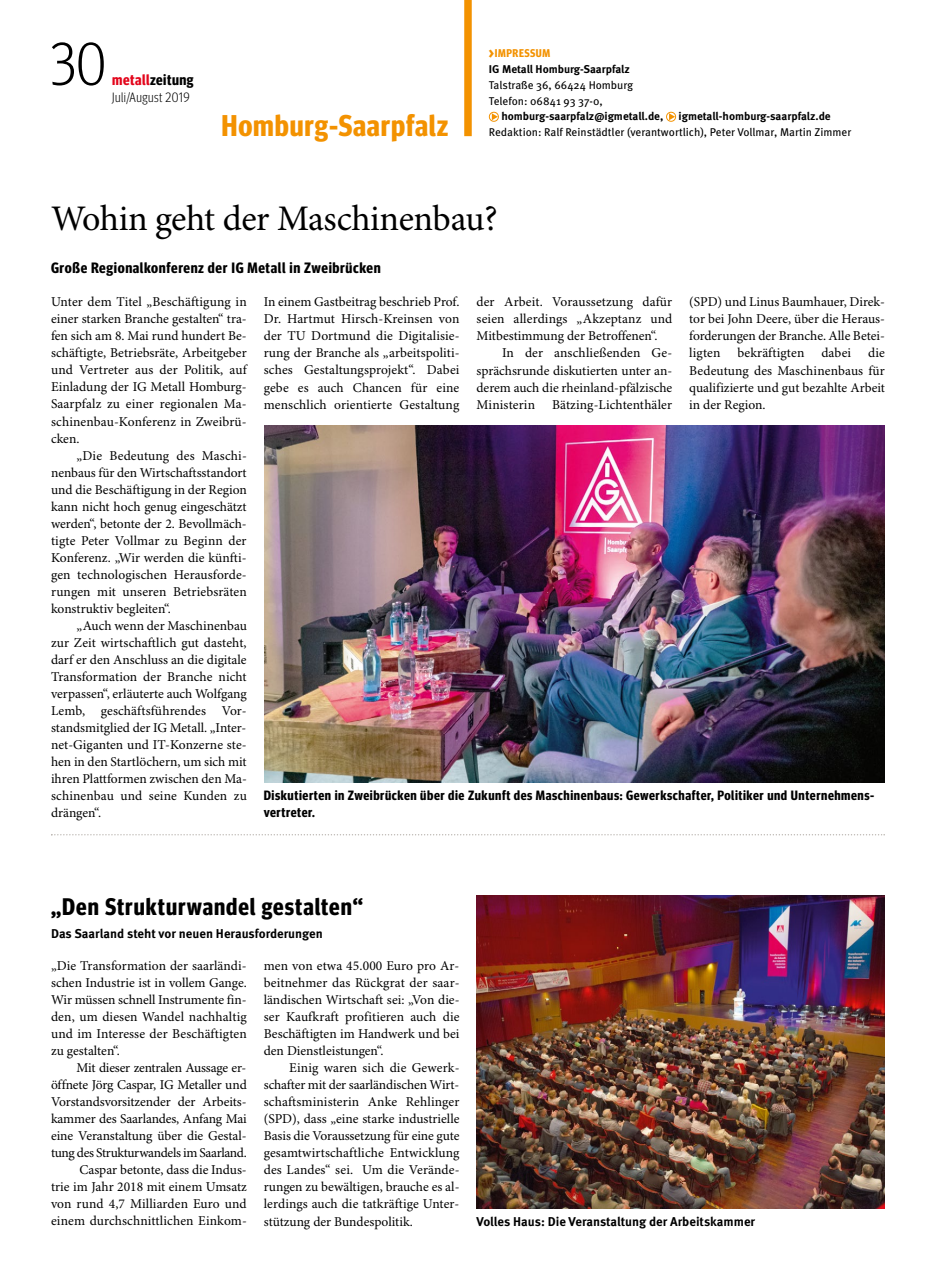
<style>
.page{position:relative;width:936px;height:1285px;background:#fff}
.page>*{position:absolute;margin:0;border:0;box-sizing:border-box;transform-origin:0 0}
.t1{font:300 60px "Meta Headline Cond OT";color:#000}
.t2{font:36px "Minion Pro";letter-spacing:-.01em;color:#000}
.t3{font:700 30px "Meta Headline Cond OT";letter-spacing:.03em;color:#f39200}
.t4{font:700 24px "Meta Headline Cond OT";letter-spacing:.04em;color:#000}
.t5{font:700 15px "Meta Headline Cond OT";letter-spacing:.04em;color:#000}
.t6{font:13.5px/17px "Minion Pro";color:#000;text-align:justify}
.t7{font:700 13.5px/17px "Meta Headline Cond OT";letter-spacing:.04em;color:#000}
.t8{font:300 13.5px "Meta Headline Cond OT";letter-spacing:.03em;color:#000}
.t9{font:700 12.75px "Meta OT";color:#000}
.t10{font:11.25px/15.8px "Meta OT";color:#000}
.t11{font:700 11.25px "Meta OT";color:#000}
.t12{font:700 11.25px "Meta Headline Cond OT";letter-spacing:.05em;color:#f39200}
.s1{color:#e3051b}
.s2{font-size:15.75px}
</style>
<div class="page">
<div style="left:464px;top:0;width:7px;height:136px;background:#f39200"></div>
<svg style="left:489px;top:112px;width:10px;height:10px"></svg>
<svg style="left:666px;top:112px;width:10px;height:10px"></svg>
<img style="left:476px;top:895px;width:408px;height:313px">
<img style="left:264px;top:425px;width:620px;height:357px">
<svg style="left:51px;top:834px;width:833px;height:1px"></svg>
<h1 class="t1" style="left:50px;top:28px;width:58px">30</h1>
<p class="t5" style="left:112px;top:71px;width:83px"><span class="s1">metall</span>zeitung</p>
<p class="t8" style="left:112px;top:89px;width:79px">Juli/August 2019</p>
<h3 class="t3" style="left:221px;top:107px;width:228px">Homburg-Saarpfalz</h3>
<p class="t12" style="left:489px;top:46px;width:63px"><span class="s2">&gt;</span>IMPRESSUM</p>
<p class="t11" style="left:489px;top:62px;width:142px">IG Metall Homburg-Saarpfalz</p>
<p class="t10" style="left:489px;top:77px;width:146px">Talstraße 36, 66424 Homburg<br>Telefon: 06841 93 37-0,</p>
<p class="t11" style="left:501px;top:109px;width:163px">homburg-saarpfalz@igmetall.de,</p>
<p class="t11" style="left:678px;top:109px;width:154px">igmetall-homburg-saarpfalz.de</p>
<p class="t10" style="left:489px;top:124px;width:364px">Redaktion: Ralf Reinstädtler (verantwortlich), Peter Vollmar, Martin Zimmer</p>
<h2 class="t2" style="left:51px;top:197px;width:448px">Wohin geht der Maschinenbau?</h2>
<p class="t5" style="left:51px;top:258px;width:331px">Große Regionalkonferenz der IG Metall in Zweibrücken</p>
<p class="t6" style="left:51px;top:294px;width:197px">Unter dem Titel „Beschäftigung in einer starken Branche gestalten“ tra&shy;fen sich am 8. Mai rund hundert Be&shy;schäftigte, Betriebsräte, Arbeitgeber und Vertreter aus der Politik, auf Einladung der IG Metall Homburg-Saarpfalz zu einer regionalen Ma&shy;schinenbau-Konferenz in Zweibrü&shy;cken.</p>
<p class="t6" style="left:51px;top:447px;width:197px;text-indent:26px">„Die Bedeutung des Maschi&shy;nenbaus für den Wirtschaftsstandort und die Beschäftigung in der Region kann nicht hoch genug eingeschätzt werden“, betonte der 2. Bevollmäch&shy;tigte Peter Vollmar zu Beginn der Konferenz. „Wir werden die künfti&shy;gen technologischen Herausforde&shy;rungen mit unseren Betriebsräten konstruktiv begleiten“.</p>
<p class="t6" style="left:51px;top:617px;width:197px;text-indent:26px">„Auch wenn der Maschinenbau zur Zeit wirtschaftlich gut dasteht, darf er den Anschluss an die digitale Transformation der Branche nicht verpassen“, erläuterte auch Wolfgang Lemb, geschäftsführendes Vor&shy;standsmitglied der IG Metall. „Inter&shy;net-Giganten und IT-Konzerne ste&shy;hen in den Startlöchern, um sich mit ihren Plattformen zwischen den Ma&shy;schinenbau und seine Kunden zu drängen“.</p>
<p class="t6" style="left:264px;top:294px;width:197px">In einem Gastbeitrag beschrieb Prof.<br>Dr. Hartmut Hirsch-Kreinsen von der TU Dortmund die Digitalisie&shy;rung der Branche als „arbeitspoliti&shy;sches Gestaltungsprojekt“. Dabei gebe es auch Chancen für eine menschlich orientierte Gestaltung</p>
<p class="t6" style="left:476px;top:294px;width:197px">der Arbeit. Voraussetzung dafür seien allerdings „Akzeptanz und Mitbestimmung der Betroffenen“.</p>
<p class="t6" style="left:476px;top:345px;width:197px;text-indent:26px">In der anschließenden Ge&shy;sprächsrunde diskutierten unter an&shy;derem auch die rheinland-pfälzische Ministerin</p>
<p class="t6" style="left:552px;top:396px;width:122px">Bätzing-Lichtenthäler</p>
<p class="t6" style="left:689px;top:294px;width:197px">(SPD) und Linus Baumhauer, Direk&shy;tor bei John Deere, über die Heraus&shy;forderungen der Branche. Alle Betei&shy;ligten</p>
<p class="t6" style="left:689px;top:345px;width:197px;text-indent:179px">die Bedeutung des Maschinenbaus für qualifizierte und gut bezahlte Arbeit in der Region.</p>
<p class="t6" style="left:737px;top:345px;width:68px">bekräftigten</p>
<p class="t6" style="left:821px;top:345px;width:31px">dabei</p>
<p class="t7" style="left:264px;top:786px;width:612px">Diskutierten in Zweibrücken über die Zukunft des Maschinenbaus: Gewerkschafter, Politiker und Unternehmens&shy;vertreter.</p>
<h3 class="t4" style="left:51px;top:891px;width:313px">„Den Strukturwandel gestalten“</h3>
<p class="t9" style="left:51px;top:925px;width:273px">Das Saarland steht vor neuen Herausforderungen</p>
<p class="t6" style="left:51px;top:957px;width:197px">„Die Transformation der saarländi&shy;schen Industrie ist in vollem Gange.<br>Wir müssen schnell Instrumente fin&shy;den, um diesen Wandel nachhaltig und im Interesse der Beschäftigten zu gestalten“.</p>
<p class="t6" style="left:51px;top:1059px;width:197px;text-align:right">Mit dieser zentralen Aussage er&shy;öffnete Jörg Caspar, IG Metaller und Vorstandsvorsitzender der Arbeits&shy;kammer des Saarlandes, Anfang Mai eine Veranstaltung über die Gestal&shy;tung des Strukturwandels im Saarland.<br>Caspar betonte, dass die Indus-<br>trie im Jahr 2018 mit einem Umsatz von rund 4,7 Milliarden Euro und einem durchschnittlichen Einkom-</p>
<p class="t6" style="left:264px;top:957px;width:197px">men von etwa 45.000 Euro pro Ar&shy;beitnehmer das Rückgrat der saar&shy;ländischen Wirtschaft sei: „Von die&shy;ser Kaufkraft profitieren auch die Beschäftigten im Handwerk und bei den Dienstleistungen“.</p>
<p class="t6" style="left:264px;top:1059px;width:197px;text-indent:26px">Einig waren sich die Gewerk&shy;schafter mit der saarländischen Wirt&shy;schaftsministerin Anke Rehlinger (SPD), dass „eine starke industrielle Basis die Voraussetzung für eine gute gesamtwirtschaftliche Entwicklung des Landes“ sei. Um die Verände&shy;rungen zu bewältigen, brauche es al&shy;lerdings auch die tatkräftige Unter&shy;stützung der Bundespolitik.</p>
<p class="t9" style="left:476px;top:1212px;width:280px">Volles Haus: Die Veranstaltung der Arbeitskammer</p>
</div>
